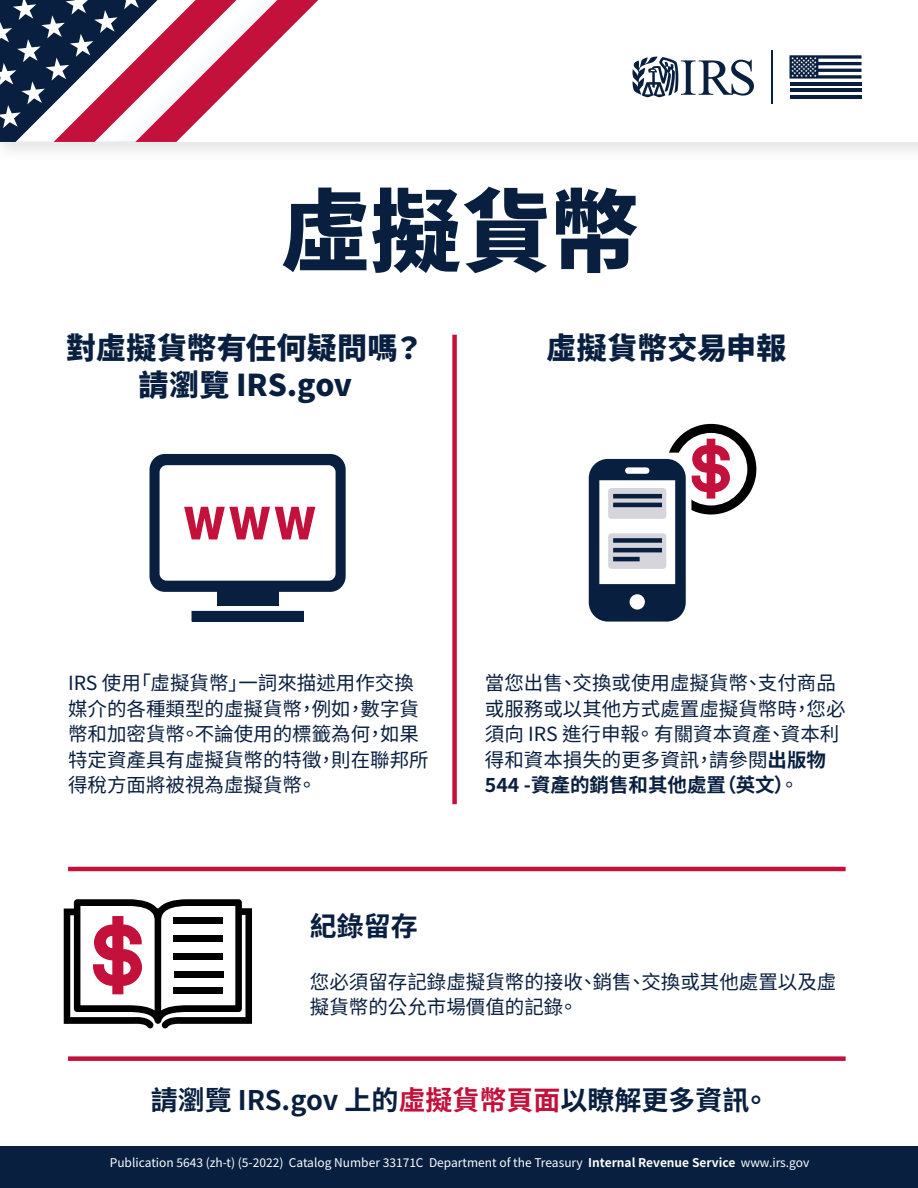
<style>
.page{position:relative;width:918px;height:1188px;background:#fff}
.page>*{position:absolute;margin:0;border:0;box-sizing:border-box;transform-origin:0 0}
.t1{font:900 90px "Noto Sans TC";color:#081f3f}
.t2{font:900 30px/37.5px "Noto Sans TC";letter-spacing:.005em;color:#081f3f;text-align:center}
.t3{font:700 27px "Noto Sans TC";color:#081f3f}
.t4{font:19.5px/25.5px "Noto Sans TC";color:#081f3f}
.t5{font:12px "Noto Sans TC";color:#fff}
.s1{font-weight:700}
.s2{color:#c3113c}
</style>
<div class="page">
<div style="left:0;top:1147px;width:918px;height:41px;background:#081f3f"></div>
<div style="left:452px;top:335px;width:5px;height:469px;background:#c3113c"></div>
<hr style="left:68px;top:867px;width:778px;height:4px;background:#c3113c">
<div style="left:68px;top:1056px;width:778px;height:5px;background:#c3113c"></div>
<div style="left:0;top:0;width:918px;height:163px;background:#f6f6f6"></div>
<div style="left:0;top:0;width:918px;height:142px;background:#fff"></div>
<svg style="left:0;top:0;width:318px;height:142px"></svg>
<svg style="left:589px;top:424px;width:167px;height:198px"></svg>
<svg style="left:608px;top:488px;width:58px;height:31px"></svg>
<div style="left:608px;top:533px;width:58px;height:36px;background:#d5d5db;border-radius:3px"></div>
<hr style="left:613px;top:494px;width:49px;height:4px;background:#081f3f">
<hr style="left:613px;top:503px;width:49px;height:4px;background:#081f3f">
<div style="left:613px;top:538px;width:49px;height:5px;background:#081f3f"></div>
<hr style="left:613px;top:548px;width:49px;height:4px;background:#081f3f">
<hr style="left:613px;top:557px;width:27px;height:4px;background:#081f3f">
<svg style="left:790px;top:55px;width:72px;height:24px"></svg>
<hr style="left:790px;top:82px;width:72px;height:3px;background:#081f3f">
<hr style="left:790px;top:89px;width:72px;height:3px;background:#081f3f">
<hr style="left:790px;top:95px;width:72px;height:4px;background:#081f3f">
<svg style="left:632px;top:56px;width:122px;height:41px"></svg>
<hr style="left:771px;top:50px;width:2px;height:54px;background:#081f3f">
<svg style="left:150px;top:454px;width:196px;height:168px"></svg>
<svg style="left:64px;top:899px;width:188px;height:129px"></svg>
<h1 class="t1" style="left:280px;top:181px;width:361px">虛擬貨幣</h1>
<h2 class="t2" style="left:66px;top:330px;width:359px">對虛擬貨幣有任何疑問嗎？請瀏覽 IRS.gov</h2>
<h2 class="t2" style="left:546px;top:330px;width:242px">虛擬貨幣交易申報</h2>
<p class="t4" style="left:68px;top:671px;width:362px">IRS 使用「虛擬貨幣」一詞來描述用作交換媒介的各種類型的虛擬貨幣，例如，數字貨幣和加密貨幣。不論使用的標籤為何，如果特定資產具有虛擬貨幣的特徵，則在聯邦所得稅方面將被視為虛擬貨幣。</p>
<p class="t4" style="left:485px;top:671px;width:362px">當您出售、交換或使用虛擬貨幣、支付商品或服務或以其他方式處置虛擬貨幣時，您必須向 IRS 進行申報。 有關資本資產、資本利得和資本損失的更多資訊，請參閱<span class="s1">出版物<br>544 -資產的銷售和其他處置（英文）</span>。</p>
<h2 class="t3" style="left:310px;top:911px;width:109px">紀錄留存</h2>
<p class="t4" style="left:310px;top:969px;width:528px">您必須留存記錄虛擬貨幣的接收、銷售、交換或其他處置以及虛擬貨幣的公允市場價值的記錄。</p>
<p class="t3" style="left:151px;top:1085px;width:620px">請瀏覽 IRS.gov 上的<span class="s2">虛擬貨幣頁面</span>以瞭解更多資訊。</p>
<p class="t5" style="left:110px;top:1156px;width:701px">Publication 5643 (zh-t) (5-2022) Catalog Number 33171C Department of the Treasury <span class="s1">Internal Revenue Service</span> www.irs.gov</p>
</div>
